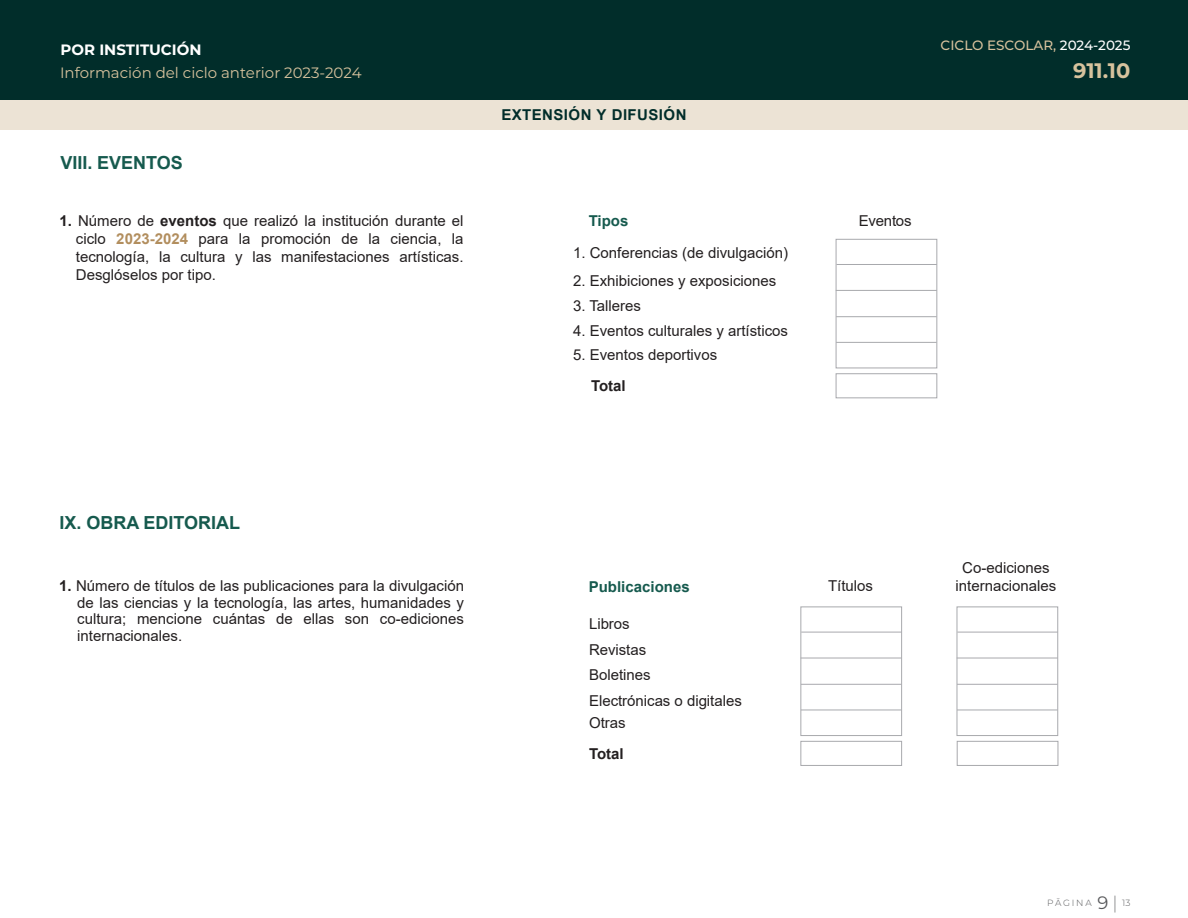
<style>
.page{position:relative;width:1188px;height:918px;background:#fff}
.page>*{position:absolute;margin:0;border:0;box-sizing:border-box;transform-origin:0 0}
.t1{font:700 21px "Montserrat";color:#d7c29d}
.t2{font:700 18px "Arial";color:#165a4e}
.t3{font:15px/18px "Arial";color:#231f20;text-align:justify}
.t4{font:15px "Montserrat";color:#d7c29d}
.t5{font:700 15px "Arial";color:#165a4e}
.t6{font:700 15px "Arial";letter-spacing:.03em;color:#012d2a}
.t7{font:700 15px "Montserrat";color:#fff}
.t8{font:700 15px "Arial";color:#231f20}
.t9{font:500 13.5px "Montserrat";color:#d7c29d}
.t10{font:300 9px "Montserrat";letter-spacing:.195em;color:#57585a}
.s1{color:#fff}
.s2{font-weight:700}
.s3{font-weight:700;color:#b28e5e}
.s4{font-weight:400;font-size:18px}
.s5{font-weight:200;font-size:18px}
</style>
<div class="page">
<hr style="left:836px;top:290px;width:101px;height:1px;background:#a8a9ad">
<hr style="left:836px;top:342px;width:101px;height:1px;background:#a8a9ad">
<hr style="left:836px;top:264px;width:101px;height:1px;background:#a8a9ad">
<hr style="left:836px;top:316px;width:101px;height:1px;background:#a8a9ad">
<div style="left:0;top:0;width:1188px;height:100px;background:#012d2a"></div>
<div style="left:0;top:100px;width:1188px;height:30px;background:#ece3d5"></div>
<div style="left:836px;top:374px;width:101px;height:24px;border:1px solid #a8a9ad"></div>
<div style="left:836px;top:239px;width:101px;height:129px;border:1px solid #a8a9ad"></div>
<hr style="left:801px;top:658px;width:101px;height:1px;background:#a8a9ad">
<hr style="left:801px;top:710px;width:100px;height:1px;background:#a8a9ad">
<hr style="left:801px;top:632px;width:101px;height:1px;background:#a8a9ad">
<hr style="left:801px;top:684px;width:100px;height:1px;background:#a8a9ad">
<div style="left:801px;top:741px;width:101px;height:25px;border:1px solid #a8a9ad"></div>
<div style="left:957px;top:741px;width:101px;height:25px;border:1px solid #a8a9ad"></div>
<div style="left:801px;top:607px;width:101px;height:129px;border:1px solid #a8a9ad"></div>
<hr style="left:957px;top:658px;width:101px;height:1px;background:#a8a9ad">
<hr style="left:957px;top:710px;width:101px;height:1px;background:#a8a9ad">
<hr style="left:957px;top:632px;width:101px;height:1px;background:#a8a9ad">
<hr style="left:957px;top:684px;width:101px;height:1px;background:#a8a9ad">
<div style="left:957px;top:607px;width:101px;height:129px;border:1px solid #a8a9ad"></div>
<p class="t7" style="left:60px;top:39px;width:143px">POR INSTITUCIÓN</p>
<p class="t9" style="left:941px;top:36px;width:191px">CICLO ESCOLAR, <span class="s1">2024-2025</span></p>
<p class="t4" style="left:60px;top:63px;width:303px">Información del ciclo anterior 2023-2024</p>
<h1 class="t1" style="left:1073px;top:56px;width:59px">911.10</h1>
<p class="t2" style="left:61px;top:150px;width:124px">VIII. EVENTOS</p>
<p class="t3" style="left:76px;top:211px;width:389px;text-indent:-17px"><span class="s2">1.</span> Número de <span class="s2">eventos</span> que realizó la institución durante el ciclo <span class="s3">2023-2024</span> para la promoción de la ciencia, la tecnología, la cultura y las manifestaciones artísticas.<br>Desglóselos por tipo.</p>
<p class="t6" style="left:501px;top:104px;width:187px">EXTENSIÓN Y DIFUSIÓN</p>
<p class="t5" style="left:589px;top:210px;width:41px">Tipos</p>
<p class="t3" style="left:859px;top:211px;width:54px">Eventos</p>
<p class="t3" style="left:573px;top:244px;width:217px">1. Conferencias (de divulgación)</p>
<p class="t3" style="left:573px;top:271px;width:205px">2. Exhibiciones y exposiciones</p>
<p class="t3" style="left:573px;top:296px;width:70px">3. Talleres</p>
<p class="t3" style="left:573px;top:322px;width:217px">4. Eventos culturales y artísticos</p>
<p class="t3" style="left:573px;top:346px;width:146px">5. Eventos deportivos</p>
<p class="t8" style="left:591px;top:375px;width:36px">Total</p>
<p class="t2" style="left:59px;top:510px;width:182px">IX. OBRA EDITORIAL</p>
<p class="t3" style="left:77px;top:578px;width:388px;line-height:16.5px;text-indent:-18px"><span class="s2">1.</span> Número de títulos de las publicaciones para la divulgación de las ciencias y la tecnología, las artes, humanidades y cultura; mencione cuántas de ellas son co-ediciones internacionales.</p>
<p class="t5" style="left:589px;top:577px;width:102px">Publicaciones</p>
<p class="t3" style="left:589px;top:611px;width:154px;line-height:25.5px;text-align:left">Libros<br>Revistas<br>Boletines<br>Electrónicas o digitales</p>
<p class="t3" style="left:589px;top:714px;width:38px">Otras</p>
<p class="t8" style="left:589px;top:743px;width:36px">Total</p>
<p class="t3" style="left:828px;top:577px;width:47px">Títulos</p>
<p class="t3" style="left:956px;top:559px;width:102px;text-align:center">Co-ediciones internacionales</p>
<p class="t10" style="left:1047px;top:896px;width:85px">PĀGINA <span class="s4">9</span><span class="s5">|</span> 13</p>
</div>
